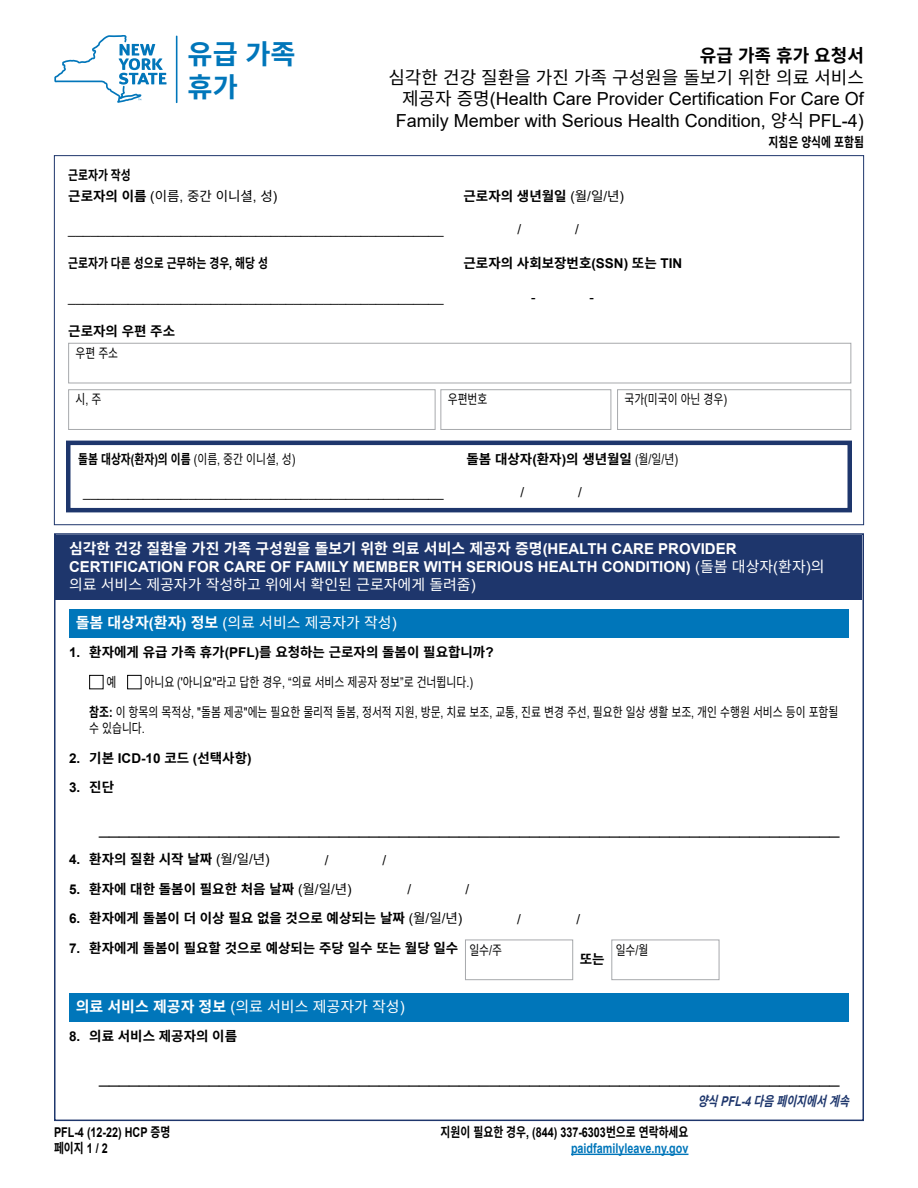
<style>
.page{position:relative;width:918px;height:1188px;background:#fff}
.page>*{position:absolute;margin:0;border:0;box-sizing:border-box;transform-origin:0 0}
.t1{font:700 27.3px/32.7px "Noto Sans KR";color:#0076ba}
.t2{font:18px/21.6px "Arial";color:#000;text-align:center}
.t3{font:18px "Noto Sans KR";color:#000}
.t4{font:700 18px "Noto Sans KR";color:#000}
.t5{font:15px "Noto Sans KR";color:#fff}
.t6{font:700 15px "Arial";color:#fff}
.t7{font:700 15px "Noto Sans KR";color:#fff}
.t8{font:700 13.5px "Noto Sans KR";color:#000}
.t9{font:13.5px "Arial";color:#000}
.t10{font:13.5px/29.7px "Noto Sans KR";color:#000;scale:.8 1}
.t11{font:700 13.5px/20.2px "Noto Sans KR";color:#000;scale:.8 1}
.t12{font:700 13.5px "Arial";color:#0076ba;scale:.8 1}
.t13{font:700 13.5px "Arial";color:#000}
.t14{font:700 13.5px "Arial";color:#000;scale:.8 1}
.t15{font:italic 700 13.5px "Noto Sans KR";color:#1e366c;scale:.8 1}
.s1{font-family:"Noto Sans KR"}
.s2{font-family:"Arial";font-weight:400}
.s3{font-weight:400}
.s4{font-family:"Arial"}
.s5{font-family:"Noto Sans KR";font-weight:400}
.s6{font-weight:700}
.s7{font-family:"Arial";font-weight:700}
</style>
<div class="page">
<svg style="left:176px;top:36px;width:1px;height:67px"></svg>
<svg style="left:54px;top:35px;width:113px;height:68px"></svg>
<div style="left:66px;top:441px;width:786px;height:71px;border:4px solid #1e366c"></div>
<div style="left:68px;top:343px;width:783px;height:40px;border:1px solid #a7a9ac"></div>
<div style="left:68px;top:389px;width:367px;height:41px;border:1px solid #a7a9ac"></div>
<div style="left:440px;top:389px;width:171px;height:41px;border:1px solid #a7a9ac"></div>
<div style="left:617px;top:389px;width:234px;height:41px;border:1px solid #a7a9ac"></div>
<hr style="left:571px;top:1154px;width:117px;height:1px;background:#0076ba">
<div style="left:56px;top:535px;width:806px;height:65px;background:#1e366c"></div>
<div style="left:69px;top:609px;width:780px;height:29px;background:#0076ba"></div>
<div style="left:89px;top:675px;width:15px;height:14px;border:1px solid #000"></div>
<div style="left:127px;top:675px;width:14px;height:14px;border:1px solid #000"></div>
<div style="left:465px;top:940px;width:108px;height:40px;border:1px solid #a7a9ac"></div>
<div style="left:611px;top:940px;width:108px;height:40px;border:1px solid #a7a9ac"></div>
<div style="left:69px;top:993px;width:780px;height:29px;background:#0076ba"></div>
<h1 class="t1" style="left:188px;top:38px;width:110px">유급 가족 휴가</h1>
<p class="t4" style="left:700px;top:45px;width:166px">유급 가족 휴가 요청서</p>
<p class="t3" style="left:388px;top:67px;width:477px">심각한 건강 질환을 가진 가족 구성원을 돌보기 위한 의료 서비스</p>
<p class="t2" style="left:396px;top:88px;width:470px"><span class="s1">제공자 증명</span>(Health Care Provider Certification For Care Of<br>Family Member with Serious Health Condition, <span class="s1">양식</span> PFL-4)</p>
<p class="t11" style="left:769px;top:132px;width:121px">지침은 양식에 포함됨</p>
<p class="t11" style="left:68px;top:165px;width:263px">근로자가 작성<br>근로자의 이름 <span class="s2">(</span><span class="s3">이름</span><span class="s2">,</span> <span class="s3">중간 이니셜</span><span class="s2">,</span> <span class="s3">성</span><span class="s2">)</span></p>
<p class="t9" style="left:68px;top:220px;width:377px">__________________________________________________</p>
<p class="t11" style="left:68px;top:253px;width:251px">근로자가 다른 성으로 근무하는 경우<span class="s4">,</span> 해당 성</p>
<p class="t9" style="left:68px;top:288px;width:377px">__________________________________________________</p>
<p class="t8" style="left:68px;top:323px;width:108px">근로자의 우편 주소</p>
<p class="t10" style="left:76px;top:338px;width:55px">우편 주소</p>
<p class="t10" style="left:76px;top:385px;width:34px">시<span class="s4">,</span> 주</p>
<p class="t10" style="left:448px;top:385px;width:51px">우편번호</p>
<p class="t10" style="left:624px;top:385px;width:130px">국가<span class="s4">(</span>미국이 아닌 경우<span class="s4">)</span></p>
<p class="t8" style="left:464px;top:188px;width:162px">근로자의 생년월일 <span class="s2">(</span><span class="s3">월</span><span class="s2">/</span><span class="s3">일</span><span class="s2">/</span><span class="s3">년</span><span class="s2">)</span></p>
<p class="t9" style="left:518px;top:220px;width:5px">/</p>
<p class="t9" style="left:575px;top:220px;width:5px">/</p>
<p class="t8" style="left:464px;top:255px;width:220px">근로자의 사회보장번호<span class="s4">(SSN)</span> 또는 <span class="s4">TIN</span></p>
<p class="t9" style="left:589px;top:288px;width:6px">-</p>
<p class="t9" style="left:531px;top:288px;width:6px">-</p>
<p class="t11" style="left:78px;top:449px;width:273px">돌봄 대상자<span class="s4">(</span>환자<span class="s4">)</span>의 이름 <span class="s2">(</span><span class="s3">이름</span><span class="s2">,</span> <span class="s3">중간 이니셜</span><span class="s2">,</span> <span class="s3">성</span><span class="s2">)</span></p>
<p class="t8" style="left:466px;top:451px;width:213px">돌봄 대상자<span class="s4">(</span>환자<span class="s4">)</span>의 생년월일 <span class="s2">(</span><span class="s3">월</span><span class="s2">/</span><span class="s3">일</span><span class="s2">/</span><span class="s3">년</span><span class="s2">)</span></p>
<p class="t9" style="left:83px;top:483px;width:362px">________________________________________________</p>
<p class="t9" style="left:521px;top:483px;width:5px">/</p>
<p class="t9" style="left:578px;top:483px;width:5px">/</p>
<p class="t7" style="left:69px;top:540px;width:669px">심각한 건강 질환을 가진 가족 구성원을 돌보기 위한 의료 서비스 제공자 증명<span class="s4">(HEALTH CARE PROVIDER</span></p>
<p class="t6" style="left:69px;top:556px;width:757px">CERTIFICATION FOR CARE OF FAMILY MEMBER WITH SERIOUS HEALTH CONDITION) <span class="s3">(</span><span class="s5">돌봄 대상자</span><span class="s3">(</span><span class="s5">환자</span><span class="s3">)</span><span class="s5">의</span></p>
<p class="t5" style="left:69px;top:576px;width:408px">의료 서비스 제공자가 작성하고 위에서 확인된 근로자에게 돌려줌<span class="s4">)</span></p>
<p class="t5" style="left:76px;top:614px;width:322px"><span class="s6">돌봄 대상자</span><span class="s7">(</span><span class="s6">환자</span><span class="s7">)</span> <span class="s6">정보</span> <span class="s4">(</span>의료 서비스 제공자가 작성<span class="s4">)</span></p>
<p class="t8" style="left:69px;top:645px;width:426px"><span class="s4">1.</span> 환자에게 유급 가족 휴가<span class="s4">(PFL)</span>를 요청하는 근로자의 돌봄이 필요합니까<span class="s4">?</span></p>
<p class="t10" style="left:107px;top:668px;width:14px">예</p>
<p class="t10" style="left:89px;top:668px;width:938px;text-indent:55px">아니요 <span class="s4">('</span>아니요<span class="s4">"</span>라고 답한 경우<span class="s4">, “</span>의료 서비스 제공자 정보<span class="s4">”</span>로 건너뜁니다<span class="s4">.)<br></span><span class="s6">참조</span><span class="s7">:</span> 이 항목의 목적상<span class="s4">, "</span>돌봄 제공<span class="s4">"</span>에는 필요한 물리적 돌봄<span class="s4">,</span> 정서적 지원<span class="s4">,</span> 방문<span class="s4">,</span> 치료 보조<span class="s4">,</span> 교통<span class="s4">,</span> 진료 변경 주선<span class="s4">,</span> 필요한 일상 생활 보조<span class="s4">,</span> 개인 수행원 서비스 등이 포함될</p>
<p class="t10" style="left:89px;top:714px;width:71px">수 있습니다<span class="s4">.</span></p>
<p class="t13" style="left:69px;top:748px;width:184px">2. <span class="s1">기본</span> ICD-10 <span class="s1">코드</span> (<span class="s1">선택사항</span>)</p>
<p class="t13" style="left:69px;top:778px;width:47px">3. <span class="s1">진단</span></p>
<p class="t2" style="left:99px;top:817px;width:742px">__________________________________________________________________________</p>
<p class="t8" style="left:69px;top:851px;width:202px"><span class="s4">4.</span> 환자의 질환 시작 날짜 <span class="s2">(</span><span class="s3">월</span><span class="s2">/</span><span class="s3">일</span><span class="s2">/</span><span class="s3">년</span><span class="s2">)</span></p>
<p class="t8" style="left:69px;top:881px;width:284px"><span class="s4">5.</span> 환자에 대한 돌봄이 필요한 처음 날짜 <span class="s2">(</span><span class="s3">월</span><span class="s2">/</span><span class="s3">일</span><span class="s2">/</span><span class="s3">년</span><span class="s2">)</span></p>
<p class="t8" style="left:69px;top:911px;width:395px"><span class="s4">6.</span> 환자에게 돌봄이 더 이상 필요 없을 것으로 예상되는 날짜 <span class="s2">(</span><span class="s3">월</span><span class="s2">/</span><span class="s3">일</span><span class="s2">/</span><span class="s3">년</span><span class="s2">)</span></p>
<p class="t8" style="left:69px;top:941px;width:435px"><span class="s4">7.</span> 환자에게 돌봄이 필요할 것으로 예상되는 주당 일수 또는 월당 일수 <span class="s3">일수</span><span class="s2">/</span><span class="s3">주</span></p>
<p class="t8" style="left:580px;top:951px;width:26px">또는</p>
<p class="t9" style="left:325px;top:851px;width:5px">/</p>
<p class="t9" style="left:383px;top:851px;width:5px">/</p>
<p class="t9" style="left:408px;top:880px;width:5px">/</p>
<p class="t9" style="left:465px;top:880px;width:5px">/</p>
<p class="t9" style="left:517px;top:910px;width:5px">/</p>
<p class="t9" style="left:577px;top:910px;width:5px">/</p>
<p class="t10" style="left:616px;top:935px;width:43px">일수<span class="s4">/</span>월</p>
<p class="t5" style="left:76px;top:998px;width:330px"><span class="s6">의료 서비스 제공자 정보</span> <span class="s4">(</span>의료 서비스 제공자가 작성<span class="s4">)</span></p>
<p class="t8" style="left:69px;top:1029px;width:170px"><span class="s4">8.</span> 의료 서비스 제공자의 이름</p>
<p class="t2" style="left:99px;top:1066px;width:742px">__________________________________________________________________________</p>
<p class="t15" style="left:698px;top:1094px;width:201px">양식<span class="s4">PFL -4</span>다음 페이지에서 계속</p>
<p class="t14" style="left:54px;top:1122px;width:147px">PFL-4 (12-22) HCP <span class="s1">증명</span></p>
<p class="t11" style="left:54px;top:1138px;width:69px">페이지 <span class="s4">1 / 2</span></p>
<p class="t11" style="left:441px;top:1122px;width:311px">지원이 필요한 경우<span class="s4">, (844) 337-6303</span>번으로 연락하세요</p>
<p class="t12" style="left:571px;top:1139px;width:148px">paidfamilyleave.ny.gov</p>
</div>
